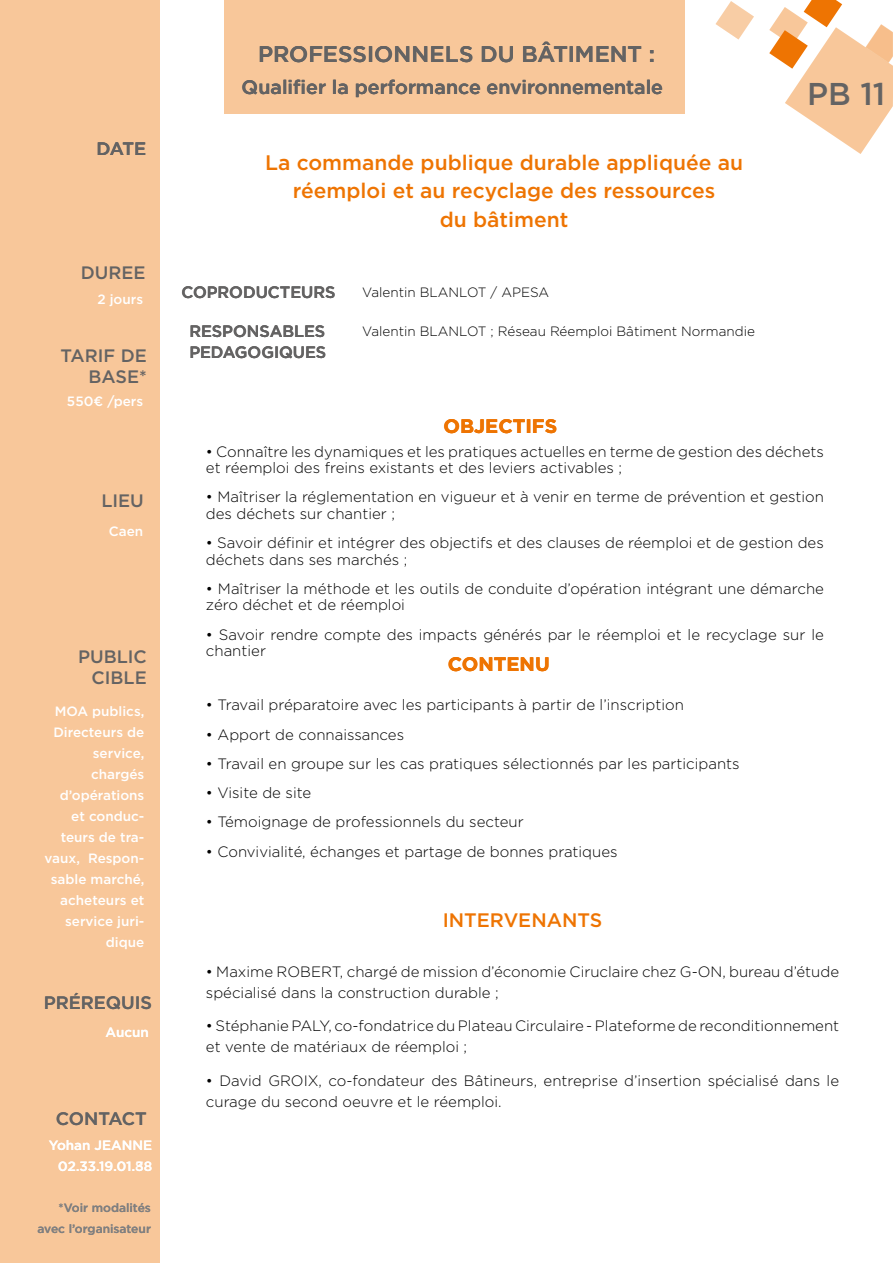
<style>
.page{position:relative;width:893px;height:1263px;background:#fff}
.page>*{position:absolute;margin:0;border:0;box-sizing:border-box;transform-origin:0 0}
.t1{font:500 31.5px "Gotham";color:#646363}
.t2{font:500 22.5px "Gotham";letter-spacing:.005em;color:#646363}
.t3{font:500 21px/28.5px "Gotham";color:#ee7402;text-align:center}
.t4{font:500 19.5px "Gotham";color:#646363}
.t5{font:700 19.5px "Gotham";color:#ee7402}
.t6{font:500 19.5px "Gotham";color:#ee7402}
.t7{font:500 18px/21px "Gotham";color:#646363;text-align:right}
.t8{font:500 16.5px/21px "Gotham";color:#646363}
.t9{font:300 15px/16.5px "Gotham";color:#000}
.t10{font:500 13.5px/21px "Gotham";color:#fff;text-align:right}
.t11{font:300 13.5px "Gotham";color:#000}
.t12{font:500 12px/21px "Gotham";color:#818080;text-align:right}
</style>
<div class="page">
<div style="left:0;top:0;width:159px;height:1263px;background:#f8c79a"></div>
<div style="left:224px;top:0;width:461px;height:114px;background:#f8c79a"></div>
<svg style="left:715px;top:1px;width:39px;height:39px"></svg>
<svg style="left:769px;top:0;width:124px;height:154px"></svg>
<p class="t7" style="left:97px;top:138px;width:51px">DATE</p>
<p class="t7" style="left:81px;top:262px;width:66px">DUREE</p>
<p class="t10" style="left:97px;top:289px;width:47px">2 jours</p>
<p class="t7" style="left:60px;top:344px;width:88px">TARIF DE<br>BASE*</p>
<p class="t10" style="left:67px;top:391px;width:78px">550€ /pers</p>
<p class="t7" style="left:101px;top:489px;width:44px">LIEU</p>
<p class="t10" style="left:109px;top:520px;width:36px">Caen</p>
<p class="t7" style="left:78px;top:646px;width:70px">PUBLIC<br>CIBLE</p>
<p class="t10" style="left:45px;top:701px;width:101px">MOA publics,<br>Directeurs de service, chargés d’opérations et conduc&shy;teurs de tra&shy;vaux, Respon&shy;sable marché, acheteurs et service juri&shy;dique</p>
<p class="t7" style="left:44px;top:992px;width:110px">PRÉREQUIS</p>
<p class="t10" style="left:106px;top:1021px;width:45px">Aucun</p>
<p class="t7" style="left:56px;top:1108px;width:92px">CONTACT</p>
<p class="t10" style="left:49px;top:1135px;width:105px">Yohan JEANNE<br>02.33.19.01.88</p>
<p class="t10" style="left:135px;top:1156px;width:10px">3</p>
<p class="t12" style="left:37px;top:1197px;width:115px">*Voir modalités avec l’organisateur</p>
<h2 class="t2" style="left:258px;top:39px;width:399px">PROFESSIONNELS DU BÂTIMENT :</h2>
<h3 class="t4" style="left:242px;top:75px;width:423px">Qualifier la performance environnementale</h3>
<h3 class="t3" style="left:265px;top:148px;width:479px">La commande publique durable appliquée au réemploi et au recyclage des ressources<br>du bâtiment</h3>
<p class="t8" style="left:181px;top:282px;width:156px">COPRODUCTEURS</p>
<p class="t8" style="left:189px;top:321px;width:138px">RESPONSABLES<br>PEDAGOGIQUES</p>
<p class="t11" style="left:362px;top:284px;width:188px">Valentin BLANLOT / APESA</p>
<p class="t11" style="left:362px;top:323px;width:394px">Valentin BLANLOT ; Réseau Réemploi Bâtiment Normandie</p>
<h3 class="t5" style="left:444px;top:413px;width:115px">OBJECTIFS</h3>
<h1 class="t1" style="left:807px;top:73px;width:80px">PB 11</h1>
<p class="t9" style="left:206px;top:443px;width:619px">• Connaître les dynamiques et les pratiques actuelles en terme de gestion des déchets et réemploi des freins existants et des leviers activables ;</p>
<p class="t9" style="left:206px;top:488px;width:619px">• Maîtriser la réglementation en vigueur et à venir en terme de prévention et gestion des déchets sur chantier ;</p>
<p class="t9" style="left:206px;top:534px;width:619px">• Savoir définir et intégrer des objectifs et des clauses de réemploi et de gestion des déchets dans ses marchés ;</p>
<p class="t9" style="left:206px;top:580px;width:619px">• Maîtriser la méthode et les outils de conduite d’opération intégrant une démarche zéro déchet et de réemploi</p>
<p class="t9" style="left:206px;top:626px;width:619px">• Savoir rendre compte des impacts générés par le réemploi et le recyclage sur le chantier</p>
<h3 class="t5" style="left:448px;top:651px;width:103px">CONTENU</h3>
<p class="t9" style="left:206px;top:696px;width:479px">• Travail préparatoire avec les participants à partir de l’inscription</p>
<p class="t9" style="left:206px;top:726px;width:200px">• Apport de connaissances</p>
<p class="t9" style="left:206px;top:755px;width:535px">• Travail en groupe sur les cas pratiques sélectionnés par les participants</p>
<p class="t9" style="left:206px;top:784px;width:107px">• Visite de site</p>
<p class="t9" style="left:206px;top:813px;width:319px">• Témoignage de professionnels du secteur</p>
<p class="t9" style="left:206px;top:843px;width:413px">• Convivialité, échanges et partage de bonnes pratiques</p>
<h3 class="t6" style="left:443px;top:907px;width:161px">INTERVENANTS</h3>
<p class="t9" style="left:206px;top:960px;width:635px;line-height:21px">• Maxime ROBERT, chargé de mission d’économie Ciruclaire chez G-ON, bureau d’étude spécialisé dans la construction durable ;</p>
<p class="t9" style="left:206px;top:1015px;width:635px;line-height:21px">• Stéphanie PALY, co-fondatrice du Plateau Circulaire - Plateforme de reconditionnement et vente de matériaux de réemploi ;</p>
<p class="t9" style="left:206px;top:1070px;width:635px;line-height:21px">• David GROIX, co-fondateur des Bâtineurs, entreprise d’insertion spécialisé dans le curage du second oeuvre et le réemploi.</p>
</div>
